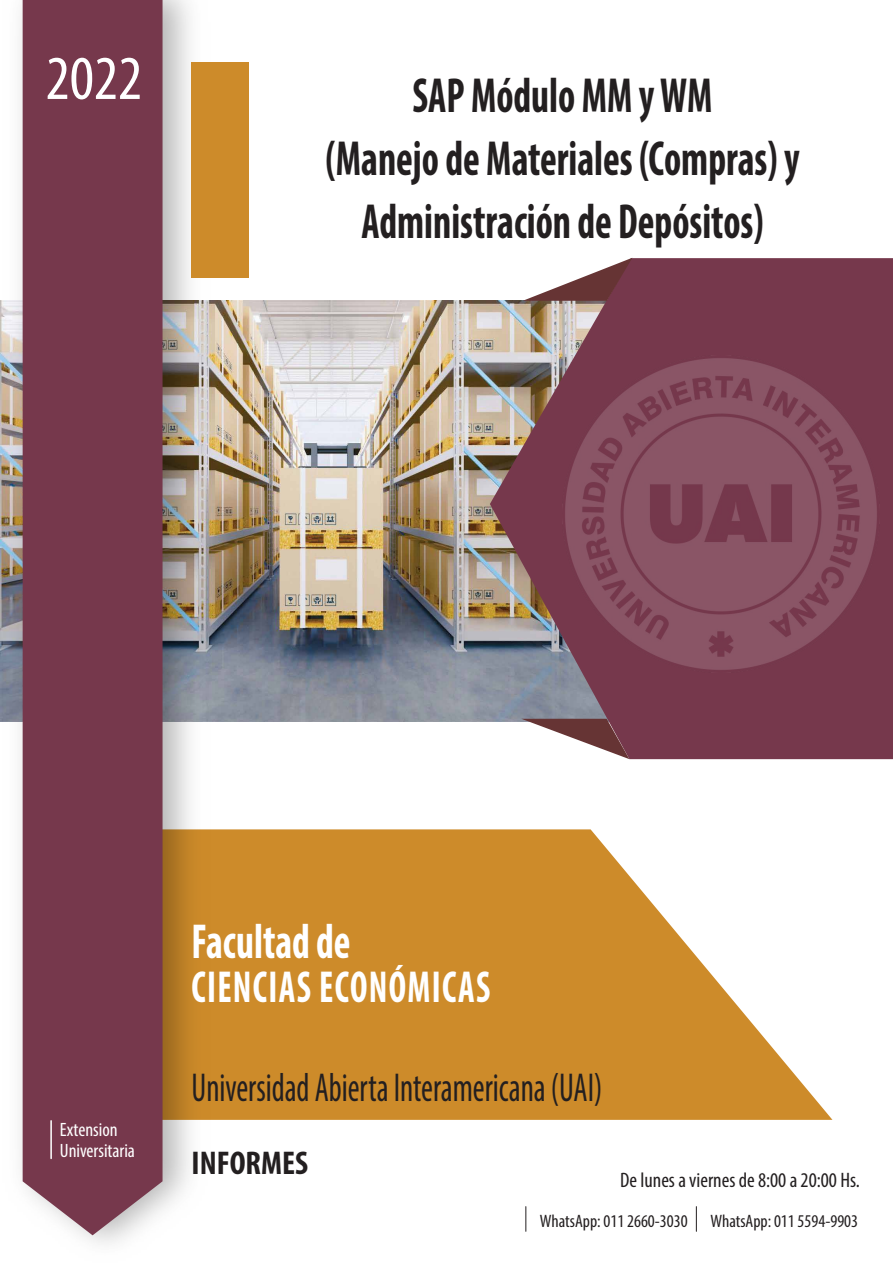
<style>
.page{position:relative;width:893px;height:1263px;background:#fff}
.page>*{position:absolute;margin:0;border:0;box-sizing:border-box;transform-origin:0 0}
.t1{font:condensed 62.7px "Myriad Pro";color:#fff}
.t2{font:700 condensed 49.5px/63px "Myriad Pro";color:#231f20;text-align:center;scale:.8 1}
.t3{font:700 condensed 49.35px "Myriad Pro";color:#fff;scale:.8 1}
.t4{font:700 condensed 45px "Myriad Pro";letter-spacing:.035em;color:#fff;scale:.8 1}
.t5{font:condensed 40.5px "Myriad Pro";color:#231f20;scale:.8 1}
.t6{font:700 condensed 33px "Myriad Pro";color:#231f20}
.t7{font:condensed 21px "Myriad Pro";color:#231f20}
.t8{font:condensed 19.35px/20.9px "Myriad Pro";color:#fff}
.t9{font:condensed 18px "Myriad Pro";color:#231f20}
</style>
<div class="page">
<svg style="left:214px;top:829px;width:618px;height:291px;fill:#cd8b2a"></svg>
<img style="left:214px;top:301px;width:276px;height:420px">
<img style="left:0;top:0;width:214px;height:1244px">
<div style="left:23px;top:0;width:140px;height:1235px;background:#76384c"></div>
<div style="left:192px;top:62px;width:57px;height:215px;background:#cd8b2a"></div>
<svg style="left:490px;top:258px;width:403px;height:501px;background:#845764"></svg>
<svg style="left:523px;top:258px;width:109px;height:43px"></svg>
<svg style="left:521px;top:719px;width:108px;height:40px"></svg>
<img style="left:563px;top:356px;width:316px;height:317px">
<hr style="left:50px;top:1121px;width:2px;height:37px;background:#fff">
<svg style="left:696px;top:1206px;width:1px;height:25px"></svg>
<svg style="left:525px;top:1206px;width:1px;height:25px"></svg>
<p class="t1" style="left:46px;top:40px;width:98px">2022</p>
<p class="t2" style="left:325px;top:63px;width:594px">SAP Módulo MM y WM<br>(Manejo de Materiales (Compras) y<br>Administración de Depósitos)</p>
<p class="t8" style="left:60px;top:1119px;width:77px">Extension<br>Universitaria</p>
<p class="t3" style="left:192px;top:911px;width:200px">Facultad de</p>
<p class="t4" style="left:192px;top:959px;width:375px">CIENCIAS ECONÓMICAS</p>
<p class="t5" style="left:192px;top:1063px;width:515px">Universidad Abierta Interamericana (UAI)</p>
<p class="t6" style="left:192px;top:1142px;width:118px">INFORMES</p>
<p class="t7" style="left:620px;top:1167px;width:241px">De lunes a viernes de 8:00 a 20:00 Hs.</p>
<p class="t9" style="left:540px;top:1210px;width:149px">WhatsApp: 011 2660-3030</p>
<p class="t9" style="left:710px;top:1210px;width:149px">WhatsApp: 011 5594-9903</p>
</div>
